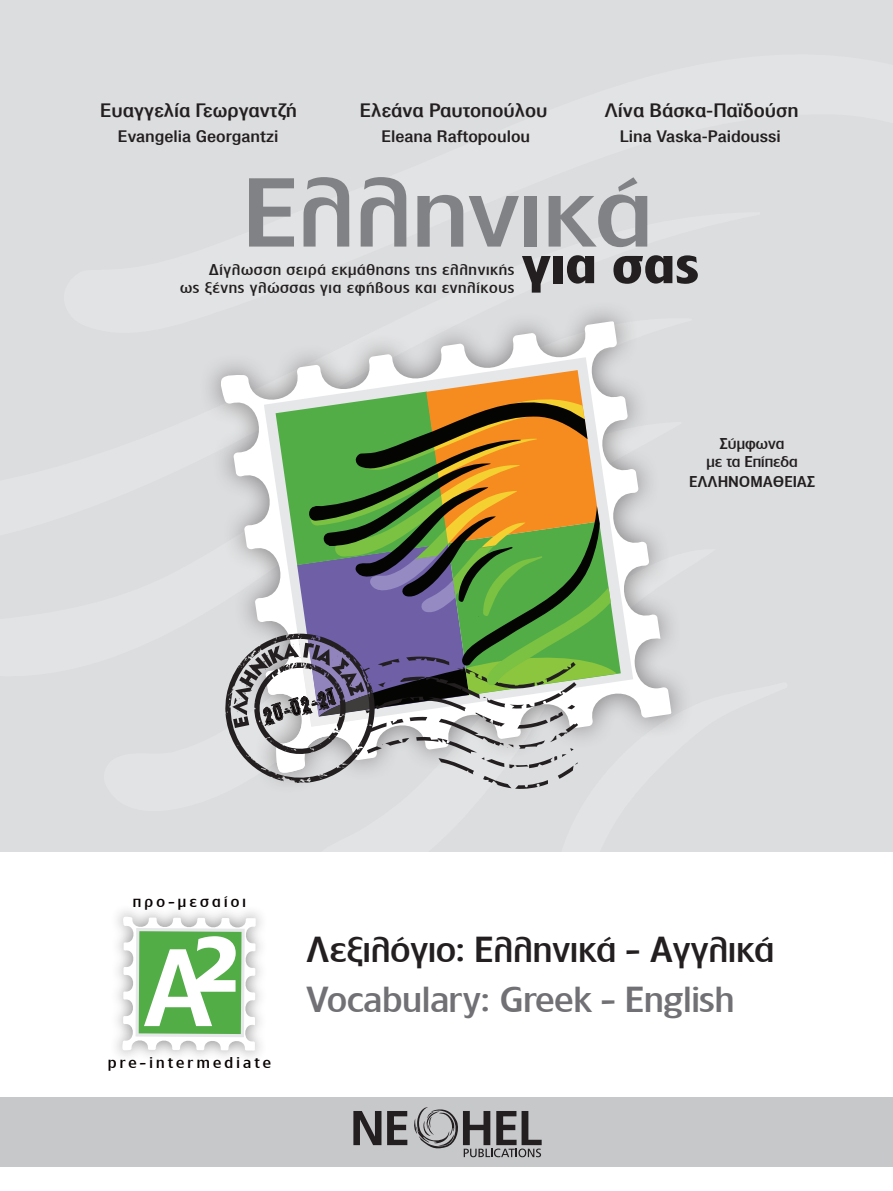
<style>
.page{position:relative;width:893px;height:1191px;background:#fff}
.page>*{position:absolute;margin:0;border:0;box-sizing:border-box;transform-origin:0 0}
.KEIMENO_X{font:500 103.65px "PF Lounge";color:#fff;scale:1.11 1}
.KEIMENO_X-2{font:500 92.1px "PF Lounge";color:#808285;scale:1.18 1}
.KEIMENO_X-3{font:700 48.75px "PF Lounge";letter-spacing:.02em;color:#231f20;scale:1.11 1}
.KEIMENO_X-4{font:500 33.75px "PF Lounge";color:#231f20;scale:1.11 1}
.KEIMENO_X-5{font:500 33.75px "PF Lounge";color:#717074;scale:1.11 1}
.t1{font:20.55px "PF Fuel";color:#080302;scale:1.11 1}
.KEIMENO_X-6{font:500 18.9px "PF Paperback";color:#231f20;scale:1.11 1}
.KEIMENO_X-7{font:500 16.2px "PF Paperback";color:#231f20;scale:1.11 1}
.KEIMENO_X-8{font:500 14.7px "PF Lounge";letter-spacing:.04em;color:#231f20;scale:1.11 1}
.KEIMENO_X-9{font:500 14.7px "PF Lounge";color:#231f20;scale:1.11 1}
.KEIMENO_X-10{font:500 14.7px "PF Lounge";letter-spacing:.2em;color:#080302;scale:1.11 1}
</style>
<div class="page">
<div style="left:1px;top:0;width:892px;height:851px;background:#dcdddf"></div>
<div style="left:109px;top:903px;width:160px;height:161px;background:#231f20;opacity:.5"></div>
<svg style="left:122px;top:916px;width:134px;height:135px"></svg>
<div style="left:1px;top:1097px;width:892px;height:69px;background:#c7c8ca"></div>
<svg style="left:353px;top:1111px;width:28px;height:34px"></svg>
<svg style="left:387px;top:1111px;width:20px;height:34px"></svg>
<svg style="left:414px;top:1107px;width:128px;height:50px"></svg>
<svg style="left:219px;top:321px;width:453px;height:407px"></svg>
<svg style="left:264px;top:357px;width:369px;height:369px"></svg>
<svg style="left:225px;top:370px;width:397px;height:419px"></svg>
<p class="KEIMENO_X-6" style="left:100px;top:98px;width:179px">Eυαγγελία Γεωργαντζή</p>
<p class="KEIMENO_X-6" style="left:360px;top:98px;width:170px">Ελεάνα Ραυτοπούλου</p>
<p class="KEIMENO_X-6" style="left:605px;top:98px;width:176px">Λίνα Βάσκα-Παϊδούση</p>
<p class="KEIMENO_X-7" style="left:118px;top:126px;width:146px">Evangelia Georgantzi</p>
<p class="KEIMENO_X-7" style="left:381px;top:126px;width:135px">Eleana Raftopoulou</p>
<p class="KEIMENO_X-7" style="left:620px;top:126px;width:147px">Lina Vaska-Paidoussi</p>
<p class="KEIMENO_X-2" style="left:242px;top:160px;width:350px">Ελληνικά</p>
<p class="KEIMENO_X-3" style="left:522px;top:237px;width:160px">για σας</p>
<p class="KEIMENO_X-8" style="left:209px;top:261px;width:277px">Δίγλωσση σειρά εκμάθησης της ελληνικής</p>
<p class="KEIMENO_X-8" style="left:180px;top:279px;width:303px">ως ξένης γλώσσας για εφήβους και ενηλίκους</p>
<h3 class="t1" style="left:260px;top:704px;width:69px;rotate:-16deg">20-02-21</h3>
<p class="KEIMENO_X-10" style="left:133px;top:893px;width:103px">προ-μεσαίοι</p>
<p class="KEIMENO_X-9" style="left:720px;top:435px;width:60px">Σύμφωνα</p>
<p class="KEIMENO_X-9" style="left:707px;top:453px;width:84px">με τα Επίπεδα</p>
<p class="KEIMENO_X-9" style="left:689px;top:473px;width:115px">ΕΛΛΗΝΟΜΑΘΕΙΑΣ</p>
<p class="KEIMENO_X" style="left:142px;top:929px;width:91px">A<sup>2</sup></p>
<p class="KEIMENO_X-4" style="left:306px;top:930px;width:423px">Λεξιλόγιο: Ελληνικά - Αγγλικά</p>
<p class="KEIMENO_X-5" style="left:306px;top:981px;width:387px">Vocabulary: Greek - English</p>
<p class="KEIMENO_X-10" style="left:108px;top:1054px;width:148px">pre-intermediate</p>
</div>
